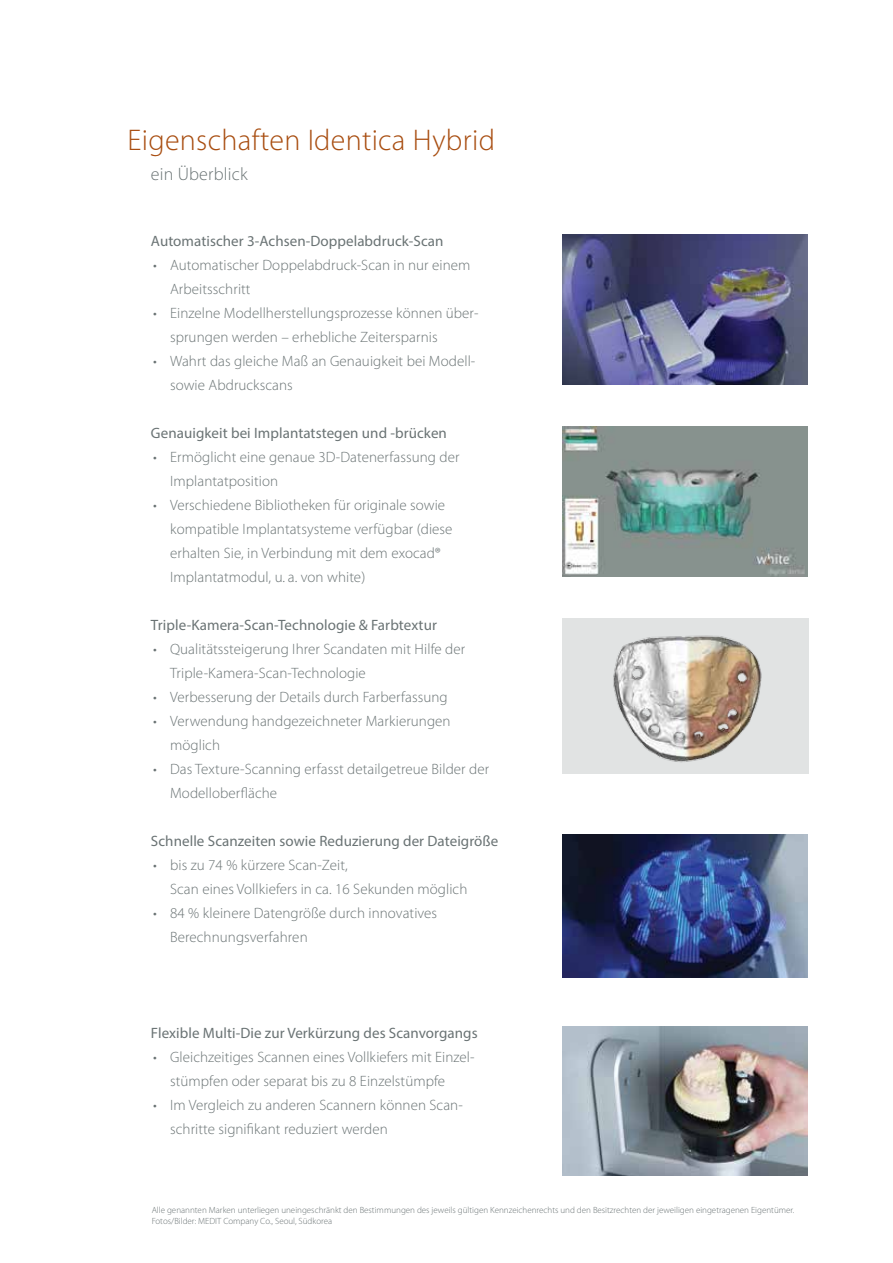
<style>
.page{position:relative;width:893px;height:1263px;background:#fff}
.page>*{position:absolute;margin:0;border:0;box-sizing:border-box;transform-origin:0 0}
.t1{font:300 30px "Myriad Pro";letter-spacing:.01em;color:#a84d10}
.t2{font:300 18px "Myriad Pro";letter-spacing:.01em;color:#6a7374}
.t3{font:300 15px/24px "Myriad Pro";letter-spacing:.005em;color:#6a7374}
.t4{font:15px "Myriad Pro";letter-spacing:.005em;color:#6a7374}
.t5{font:300 9px/10.8px "Myriad Pro";color:#6a7374}
</style>
<div class="page">
<img style="left:563px;top:235px;width:245px;height:149px">
<img style="left:563px;top:427px;width:245px;height:149px">
<div style="left:562px;top:619px;width:247px;height:155px;background:#e1e3e3"></div>
<img style="left:613px;top:635px;width:149px;height:128px">
<img style="left:563px;top:835px;width:245px;height:143px">
<img style="left:563px;top:1027px;width:245px;height:148px">
<h1 class="t1" style="left:128px;top:122px;width:369px">Eigenschaften Identica Hybrid</h1>
<p class="t2" style="left:151px;top:163px;width:98px">ein Überblick</p>
<p class="t4" style="left:151px;top:232px;width:294px">Automatischer 3-Achsen-Doppelabdruck-Scan</p>
<p class="t3" style="left:170px;top:253px;width:302px;text-indent:-17px">• Automatischer Doppelabdruck-Scan in nur einem<br>Arbeitsschritt</p>
<p class="t3" style="left:170px;top:301px;width:310px;text-indent:-17px">• Einzelne Modellherstellungsprozesse können über&shy;sprungen werden – erhebliche Zeitersparnis</p>
<p class="t3" style="left:170px;top:349px;width:307px;text-indent:-17px">• Wahrt das gleiche Maß an Genauigkeit bei Modell&shy;sowie Abdruckscans</p>
<p class="t4" style="left:151px;top:424px;width:297px">Genauigkeit bei Implantatstegen und -brücken</p>
<p class="t3" style="left:170px;top:445px;width:291px;text-indent:-17px">• Ermöglicht eine genaue 3D-Datenerfassung der<br>Implantatposition</p>
<p class="t3" style="left:170px;top:493px;width:284px;text-indent:-17px">• Verschiedene Bibliotheken für originale sowie kompatible Implantatsysteme verfügbar (diese erhalten Sie, in Verbindung mit dem exocad® Implantatmodul, u. a. von white)</p>
<p class="t4" style="left:151px;top:616px;width:287px">Triple-Kamera-Scan-Technologie &amp; Farbtextur</p>
<p class="t3" style="left:170px;top:637px;width:297px;text-indent:-17px">• Qualitätssteigerung Ihrer Scandaten mit Hilfe der<br>Triple-Kamera-Scan-Technologie</p>
<p class="t3" style="left:153px;top:685px;width:296px">• Verbesserung der Details durch Farberfassung</p>
<p class="t3" style="left:170px;top:709px;width:282px;text-indent:-17px">• Verwendung handgezeichneter Markierungen möglich</p>
<p class="t3" style="left:170px;top:757px;width:321px;text-indent:-17px">• Das Texture-Scanning erfasst detailgetreue Bilder der<br>Modelloberfläche</p>
<p class="t4" style="left:151px;top:832px;width:349px">Schnelle Scanzeiten sowie Reduzierung der Dateigröße</p>
<p class="t3" style="left:170px;top:853px;width:299px;text-indent:-17px">• bis zu 74 % kürzere Scan-Zeit,<br>Scan eines Vollkiefers in ca. 16 Sekunden möglich</p>
<p class="t3" style="left:170px;top:901px;width:269px;text-indent:-17px">• 84 % kleinere Datengröße durch innovatives<br>Berechnungsverfahren</p>
<p class="t4" style="left:151px;top:1024px;width:328px">Flexible Multi-Die zur Verkürzung des Scanvorgangs</p>
<p class="t3" style="left:170px;top:1045px;width:306px;text-indent:-17px">• Gleichzeitiges Scannen eines Vollkiefers mit Einzel&shy;stümpfen oder separat bis zu 8 Einzelstümpfe</p>
<p class="t3" style="left:170px;top:1093px;width:294px;text-indent:-17px">• Im Vergleich zu anderen Scannern können Scan&shy;schritte signifikant reduziert werden</p>
<p class="t5" style="left:152px;top:1204px;width:644px">Alle genannten Marken unterliegen uneingeschränkt den Bestimmungen des jeweils gültigen Kennzeichenrechts und den Besitzrechten der jeweiligen eingetragenen Eigentümer.<br>Fotos/Bilder: MEDIT Company Co., Seoul, Südkorea</p>
</div>
